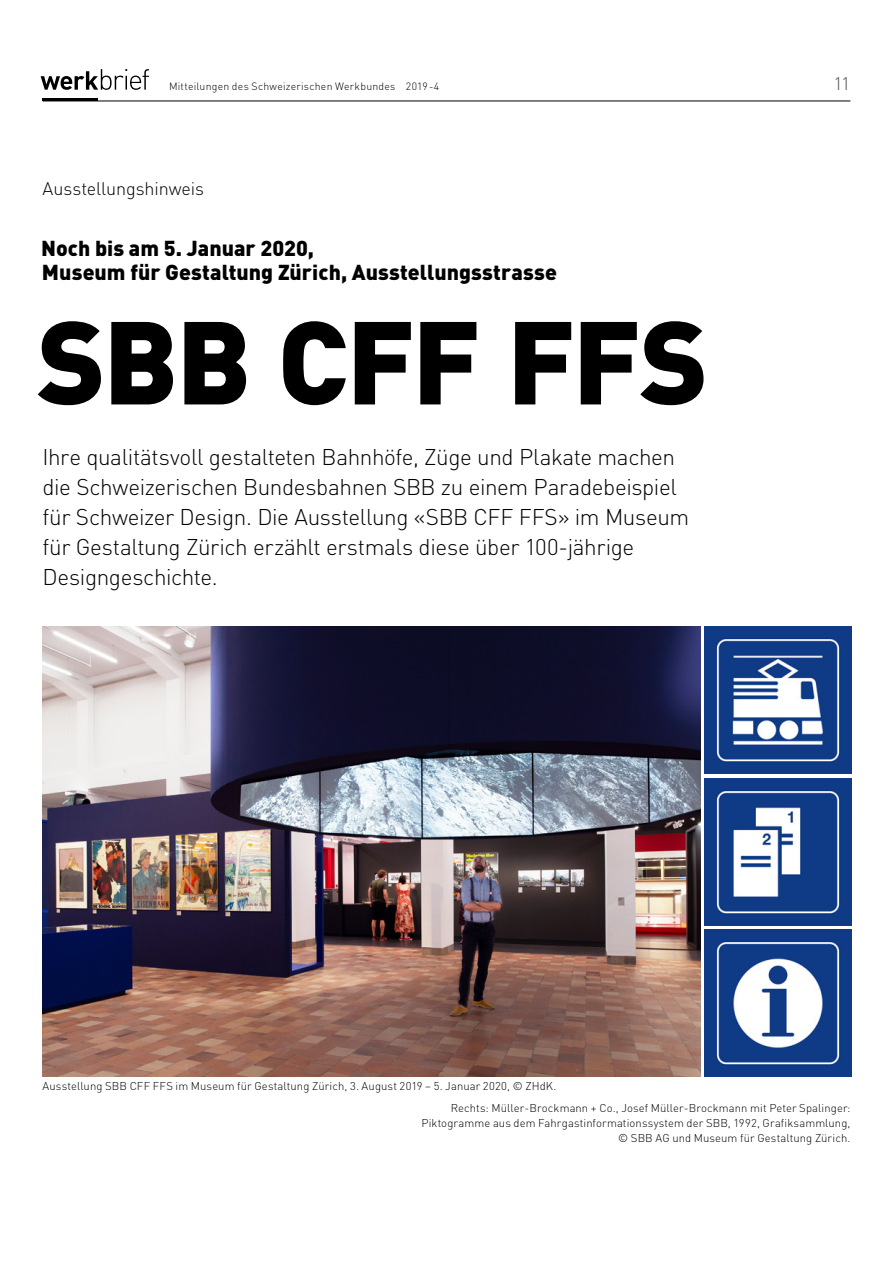
<style>
.page{position:relative;width:893px;height:1263px;background:#fff}
.page>*{position:absolute;margin:0;border:0;box-sizing:border-box;transform-origin:0 0}
.t1{font:900 115.8px "DINOT";letter-spacing:-.025em;color:#000}
.t2{font:300 22.5px/30px "DINOT";letter-spacing:-.015em;color:#000}
.t3{font:900 21.3px/24px "DINOT";color:#000}
.t4{font:300 18px "DINOT";letter-spacing:-.005em;color:#000}
.t5{font:300 18px "DINOT";color:#57514d}
.t6{font:300 11.25px/22.5px "DINOT";letter-spacing:.01em;color:#000}
.t7{font:300 10.5px "DINOT";letter-spacing:.02em;color:#000}
</style>
<div class="page">
<hr style="left:43px;top:101px;width:807px;height:1px;background:#000">
<hr style="left:43px;top:99px;width:55px;height:2px;background:#000">
<svg style="left:41px;top:69px;width:108px;height:21px"></svg>
<img style="left:43px;top:627px;width:657px;height:450px">
<img style="left:704px;top:627px;width:148px;height:147px">
<img style="left:704px;top:778px;width:148px;height:147px">
<img style="left:704px;top:929px;width:148px;height:147px">
<p class="t7" style="left:169px;top:79px;width:272px">Mitteilungen des Schweizerischen Werkbundes 2019-4</p>
<h3 class="t5" style="left:833px;top:71px;width:18px">11</h3>
<h3 class="t4" style="left:43px;top:176px;width:163px">Ausstellungshinweis</h3>
<h3 class="t3" style="left:41px;top:235px;width:518px">Noch bis am 5. Januar 2020,<br>Museum für Gestaltung Zürich, Ausstellungsstrasse</h3>
<h1 class="t1" style="left:37px;top:284px;width:673px">SBB CFF FFS</h1>
<p class="t2" style="left:43px;top:440px;width:648px">Ihre qualitätsvoll gestalteten Bahnhöfe, Züge und Plakate machen die Schweizerischen Bundesbahnen SBB zu einem Paradebeispiel für Schweizer Design. Die Ausstellung «SBB CFF FFS» im Museum für Gestaltung Zürich erzählt erstmals diese über 100-jährige Designgeschichte.</p>
<p class="t6" style="left:451px;top:1074px;width:401px;text-indent:-408px">Ausstellung SBB CFF FFS im Museum für Gestaltung Zürich, 3. August 2019 – 5. Januar 2020, © ZHdK.<br>Rechts: Müller-Brockmann + Co., Josef Müller-Brockmann mit Peter Spalinger:</p>
<p class="t6" style="left:421px;top:1115px;width:431px;line-height:15px;text-align:right">Piktogramme aus dem Fahrgastinformationssystem der SBB, 1992, Grafiksammlung, © SBB AG und Museum für Gestaltung Zürich.</p>
</div>
